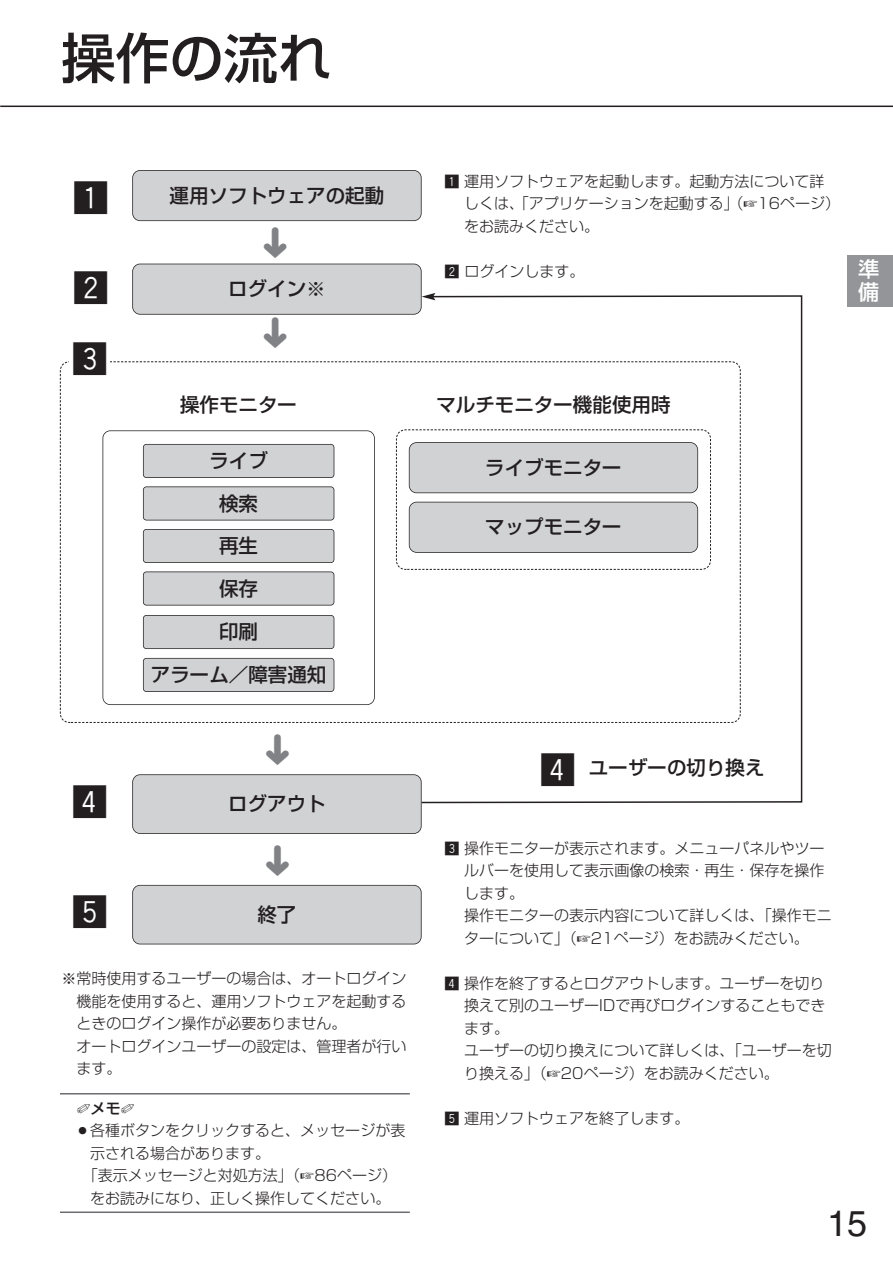
<style>
.page{position:relative;width:893px;height:1263px;background:#fff}
.page>*{position:absolute;margin:0;border:0;box-sizing:border-box;transform-origin:0 0}
.t1{font:500 54px "Shin Go";color:#231f20}
.t2{font:36px "Gthin Hround";color:#231f20}
.t3{font:36px "Helvetica";color:#231f20}
.t4{font:500 21px/22.5px "Shin Go";color:#fff}
.t5{font:500 19.5px/42.5px "Shin Go";color:#231f20;text-align:center}
.t6{font:300 15px/22.5px "Shin Go";color:#231f20}
.t7{font:500 15px "Shin Go";color:#231f20}
.s1{font-family:"Gthin Hround";font-weight:400}
.s2{font-family:"Gthin Hround";font-weight:400;font-size:36px}
</style>
<div class="page">
<hr style="left:0;top:106px;width:892px;height:1px;background:#231f20">
<div style="left:847px;top:255px;width:45px;height:51px;background:#939598"></div>
<svg style="left:60px;top:361px;width:360px;height:362px"></svg>
<div style="left:69px;top:356px;width:41px;height:11px;background:#fff"></div>
<div style="left:133px;top:170px;width:288px;height:51px;background:#d1d2d4;border-radius:7px"></div>
<div style="left:132px;top:170px;width:289px;height:51px;border:2px solid #231f20;border-radius:8px"></div>
<div style="left:133px;top:264px;width:288px;height:50px;background:#d1d2d4;border-radius:7px"></div>
<div style="left:132px;top:264px;width:289px;height:51px;border:2px solid #231f20;border-radius:8px"></div>
<div style="left:143px;top:444px;width:191px;height:34px;background:#d1d2d4;border-radius:3px"></div>
<div style="left:143px;top:444px;width:191px;height:34px;border:2px solid #231f20;border-radius:3px"></div>
<div style="left:143px;top:487px;width:191px;height:33px;background:#d1d2d4;border-radius:3px"></div>
<div style="left:143px;top:486px;width:191px;height:34px;border:2px solid #231f20;border-radius:3px"></div>
<div style="left:143px;top:529px;width:191px;height:34px;background:#d1d2d4;border-radius:3px"></div>
<div style="left:143px;top:529px;width:191px;height:34px;border:2px solid #231f20;border-radius:3px"></div>
<div style="left:143px;top:572px;width:191px;height:33px;background:#d1d2d4;border-radius:3px"></div>
<div style="left:143px;top:572px;width:191px;height:34px;border:2px solid #231f20;border-radius:3px"></div>
<div style="left:143px;top:615px;width:191px;height:34px;background:#d1d2d4;border-radius:3px"></div>
<div style="left:143px;top:615px;width:191px;height:34px;border:2px solid #231f20;border-radius:3px"></div>
<div style="left:143px;top:658px;width:191px;height:34px;background:#d1d2d4;border-radius:3px"></div>
<div style="left:143px;top:658px;width:191px;height:34px;border:2px solid #231f20;border-radius:3px"></div>
<div style="left:133px;top:775px;width:288px;height:59px;background:#d1d2d4;border-radius:7px"></div>
<div style="left:132px;top:774px;width:289px;height:60px;border:2px solid #231f20;border-radius:8px"></div>
<div style="left:133px;top:885px;width:288px;height:59px;background:#d1d2d4;border-radius:7px"></div>
<div style="left:132px;top:885px;width:289px;height:59px;border:2px solid #231f20;border-radius:8px"></div>
<svg style="left:395px;top:429px;width:25px;height:141px"></svg>
<svg style="left:420px;top:295px;width:383px;height:509px"></svg>
<svg style="left:421px;top:293px;width:14px;height:7px"></svg>
<div style="left:536px;top:748px;width:43px;height:48px;background:#fff"></div>
<hr style="left:60px;top:1093px;width:350px;height:2px;background:#6c6d70">
<hr style="left:60px;top:1212px;width:350px;height:1px;background:#6c6d70">
<h1 class="t1" style="left:61px;top:38px;width:271px">操作の流れ</h1>
<h2 class="t2" style="left:73px;top:180px;width:37px">Z</h2>
<h2 class="t2" style="left:73px;top:270px;width:37px">X</h2>
<h2 class="t2" style="left:72px;top:341px;width:37px">C</h2>
<h3 class="t5" style="left:170px;top:176px;width:216px">運用ソフトウェアの起動</h3>
<p class="t6" style="left:464px;top:172px;width:377px;text-indent:-20px"><span class="s1">Z</span> 運用ソフトウェアを起動します。起動方法について詳しくは、「アプリケーションを起動する」（☞16ページ）をお読みください。</p>
<p class="t6" style="left:444px;top:262px;width:141px"><span class="s1">X</span> ログインします。</p>
<h3 class="t5" style="left:228px;top:270px;width:99px">ログイン※</h3>
<h3 class="t4" style="left:858px;top:260px;width:22px">準備</h3>
<h3 class="t5" style="left:180px;top:386px;width:118px">操作モニター</h3>
<h3 class="t5" style="left:436px;top:386px;width:235px">マルチモニター機能使用時</h3>
<h3 class="t5" style="left:209px;top:442px;width:60px">ライブ検索再生保存</h3>
<h3 class="t5" style="left:219px;top:613px;width:40px">印刷</h3>
<h3 class="t5" style="left:151px;top:656px;width:177px">アラーム／障害通知</h3>
<h3 class="t5" style="left:485px;top:448px;width:138px">ライブモニター</h3>
<h3 class="t5" style="left:485px;top:508px;width:138px">マップモニター</h3>
<h2 class="t2" style="left:72px;top:784px;width:37px">V</h2>
<h2 class="t2" style="left:72px;top:895px;width:37px">B</h2>
<h3 class="t5" style="left:228px;top:785px;width:99px">ログアウト</h3>
<h3 class="t5" style="left:257px;top:895px;width:40px">終了</h3>
<p class="t6" style="left:76px;top:970px;width:331px;text-indent:-15px">※常時使用するユーザーの場合は、オートログイン機能を使用すると、運用ソフトウェアを起動するときのログイン操作が必要ありません。<br>オートログインユーザーの設定は、管理者が行います。</p>
<p class="t7" style="left:77px;top:1102px;width:59px">✐メモ✐</p>
<p class="t6" style="left:75px;top:1121px;width:331px">○各種ボタンをクリックすると、メッセージが表</p>
<p class="t6" style="left:90px;top:1144px;width:182px">示される場合があります。</p>
<p class="t6" style="left:83px;top:1166px;width:316px">「表示メッセージと対処方法」（☞86ページ）</p>
<p class="t6" style="left:90px;top:1189px;width:302px">をお読みになり、正しく操作してください。</p>
<h3 class="t5" style="left:539px;top:749px;width:226px"><span class="s2">V</span> ユーザーの切り換え</h3>
<p class="t6" style="left:464px;top:839px;width:369px;text-indent:-20px"><span class="s1">C</span> 操作モニターが表示されます。メニューパネルやツールバーを使用して表示画像の検索・再生・保存を操作します。<br>操作モニターの表示内容について詳しくは、「操作モニターについて」（☞21ページ）をお読みください。</p>
<p class="t6" style="left:464px;top:974px;width:369px;text-indent:-20px"><span class="s1">V</span> 操作を終了するとログアウトします。ユーザーを切り換えて別のユーザーIDで再びログインすることもできます。<br>ユーザーの切り換えについて詳しくは、「ユーザーを切り換える」（☞20ページ）をお読みください。</p>
<p class="t6" style="left:444px;top:1109px;width:246px"><span class="s1">B</span> 運用ソフトウェアを終了します。</p>
<h2 class="t3" style="left:827px;top:1211px;width:42px">15</h2>
</div>
